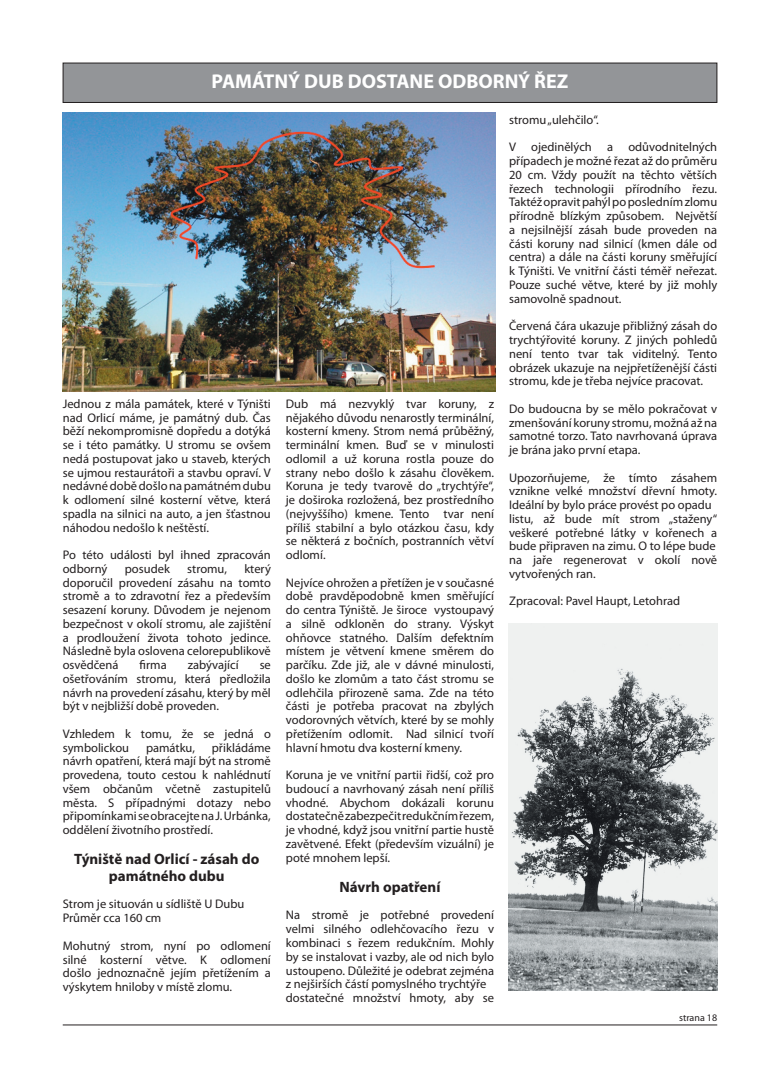
<style>
.page{position:relative;width:780px;height:1088px;background:#fff}
.page>*{position:absolute;margin:0;border:0;box-sizing:border-box;transform-origin:0 0}
.t1{font:700 20px "Myriad Pro";color:#fff}
.t2{font:700 15px/16.5px "Myriad Pro";color:#231f20;text-align:center}
.t3{font:12.5px/13.8px "Myriad Pro";color:#231f20;text-align:justify}
.t4{font:10px "Myriad Pro";color:#231f20}
</style>
<div class="page">
<hr style="left:63px;top:1024px;width:654px;height:1px;background:#231f20">
<div style="left:63px;top:63px;width:653px;height:39px;background:#939598"></div>
<div style="left:63px;top:63px;width:654px;height:40px;border:1px solid #231f20"></div>
<img style="left:63px;top:112px;width:432px;height:279px">
<img style="left:508px;top:624px;width:209px;height:366px">
<h1 class="t1" style="left:212px;top:70px;width:358px">PAMÁTNÝ DUB DOSTANE ODBORNÝ ŘEZ</h1>
<p class="t3" style="left:63px;top:397px;width:210px">Jednou z mála památek, které v Týništi nad Orlicí máme, je památný dub. Čas běží nekompromisně dopředu a dotýká se i této památky. U stromu se ovšem nedá postupovat jako u staveb, kterých se ujmou restaurátoři a stavbu opraví. V nedávné době došlo na památném dubu k odlomení silné kosterní větve, která spadla na silnici na auto, a jen šťastnou náhodou nedošlo k neštěstí.</p>
<p class="t3" style="left:63px;top:548px;width:210px">Po této události byl ihned zpracován odborný</p>
<p class="t3" style="left:63px;top:562px;width:210px;text-indent:182px">který doporučil provedení zásahu na tomto stromě a to zdravotní řez a především sesazení koruny. Důvodem je nejenom bezpečnost v okolí stromu, ale zajištění a prodloužení života tohoto jedince.<br>Následně byla oslovena celorepublikově osvědčená</p>
<p class="t3" style="left:125px;top:562px;width:46px">posudek</p>
<p class="t3" style="left:187px;top:562px;width:41px">stromu,</p>
<p class="t3" style="left:139px;top:658px;width:29px">firma</p>
<p class="t3" style="left:188px;top:658px;width:52px">zabývající</p>
<p class="t3" style="left:63px;top:658px;width:210px;text-indent:197px">se ošetřováním stromu, která předložila návrh na provedení zásahu, který by měl být v nejbližší době proveden.</p>
<p class="t3" style="left:63px;top:727px;width:210px">Vzhledem k tomu, že se jedná o symbolickou</p>
<p class="t3" style="left:63px;top:741px;width:210px;text-indent:149px">přikládáme návrh opatření, která mají být na stromě provedena, touto cestou k nahlédnutí všem občanům včetně zastupitelů města. S případnými dotazy nebo připomínkami se obracejte na J. Urbánka, oddělení životního prostředí.</p>
<p class="t2" style="left:74px;top:851px;width:187px">Týniště nad Orlicí - zásah do památného dubu</p>
<p class="t3" style="left:63px;top:898px;width:183px">Strom je situován u sídliště U Dubu<br>Průměr cca 160 cm</p>
<p class="t3" style="left:63px;top:939px;width:210px">Mohutný strom, nyní po odlomení silné kosterní větve. K odlomení došlo jednoznačně jejím přetížením a výskytem hniloby v místě zlomu.</p>
<p class="t3" style="left:146px;top:741px;width:50px">památku,</p>
<p class="t3" style="left:286px;top:397px;width:210px">Dub má nezvyklý tvar koruny, z nějakého důvodu nenarostly terminální, kosterní kmeny. Strom nemá průběžný, terminální kmen. Buď se v minulosti odlomil a už koruna rostla pouze do strany nebo došlo k zásahu člověkem.<br>Koruna je tedy tvarově do „trychtýře“, je doširoka rozložená, bez prostředního (nejvyššího) kmene. Tento tvar není příliš stabilní a bylo otázkou času, kdy se některá z bočních, postranních větví odlomí.</p>
<p class="t3" style="left:286px;top:576px;width:210px">Nejvíce ohrožen a přetížen je v současné době pravděpodobně kmen směřující do centra Týniště. Je široce vystoupavý a silně odkloněn do strany. Výskyt ohňovce statného. Dalším defektním místem je větvení kmene směrem do parčíku. Zde již, ale v dávné minulosti, došlo ke zlomům a tato část stromu se odlehčila přirozeně sama. Zde na této části je potřeba pracovat na zbylých vodorovných větvích, které by se mohly přetížením odlomit. Nad silnicí tvoří hlavní hmotu dva kosterní kmeny.</p>
<p class="t3" style="left:286px;top:768px;width:210px">Koruna je ve vnitřní partii řidší, což pro budoucí a navrhovaný zásah není příliš vhodné. Abychom dokázali korunu dostatečně zabezpečit redukčním řezem, je vhodné, když jsou vnitřní partie hustě zavětvené. Efekt (především vizuální) je poté mnohem lepší.</p>
<p class="t2" style="left:339px;top:879px;width:102px">Návrh opatření</p>
<p class="t3" style="left:286px;top:909px;width:210px;text-align:left">Na stromě je potřebné provedení velmi silného odlehčovacího řezu v kombinaci s řezem redukčním. Mohly by se instalovat i vazby, ale od nich bylo ustoupeno. Důležité je odebrat zejména z nejširších částí pomyslného trychtýře dostatečné množství hmoty, aby se</p>
<p class="t3" style="left:509px;top:113px;width:91px">stromu „ulehčilo“.</p>
<p class="t3" style="left:509px;top:141px;width:210px">V ojedinělých a odůvodnitelných případech je možné řezat až do průměru 20 cm. Vždy použít na těchto větších řezech technologii přírodního řezu.<br>Taktéž opravit pahýl po posledním zlomu přírodně blízkým způsobem. Největší a nejsilnější zásah bude proveden na části koruny nad silnicí (kmen dále od centra) a dále na části koruny směřující k Týništi. Ve vnitřní části téměř neřezat.<br>Pouze suché větve, které by již mohly samovolně spadnout.</p>
<p class="t3" style="left:509px;top:319px;width:210px">Červená čára ukazuje přibližný zásah do trychtýřovité koruny. Z jiných pohledů není tento tvar tak viditelný. Tento obrázek ukazuje na nejpřetíženější části stromu, kde je třeba nejvíce pracovat.</p>
<p class="t3" style="left:509px;top:402px;width:210px">Do budoucna by se mělo pokračovat v zmenšování koruny stromu, možná až na samotné torzo. Tato navrhovaná úprava je brána jako první etapa.</p>
<p class="t3" style="left:509px;top:471px;width:210px;text-align:left">Upozorňujeme, že tímto zásahem vznikne velké množství dřevní hmoty.<br>Ideální by bylo práce provést po opadu listu, až bude mít strom „staženy“ veškeré potřebné látky v kořenech a bude připraven na zimu. O to lépe bude na jaře regenerovat v okolí nově vytvořených ran.</p>
<p class="t3" style="left:509px;top:594px;width:173px">Zpracoval: Pavel Haupt, Letohrad</p>
<p class="t4" style="left:679px;top:1012px;width:40px">strana 18</p>
</div>
